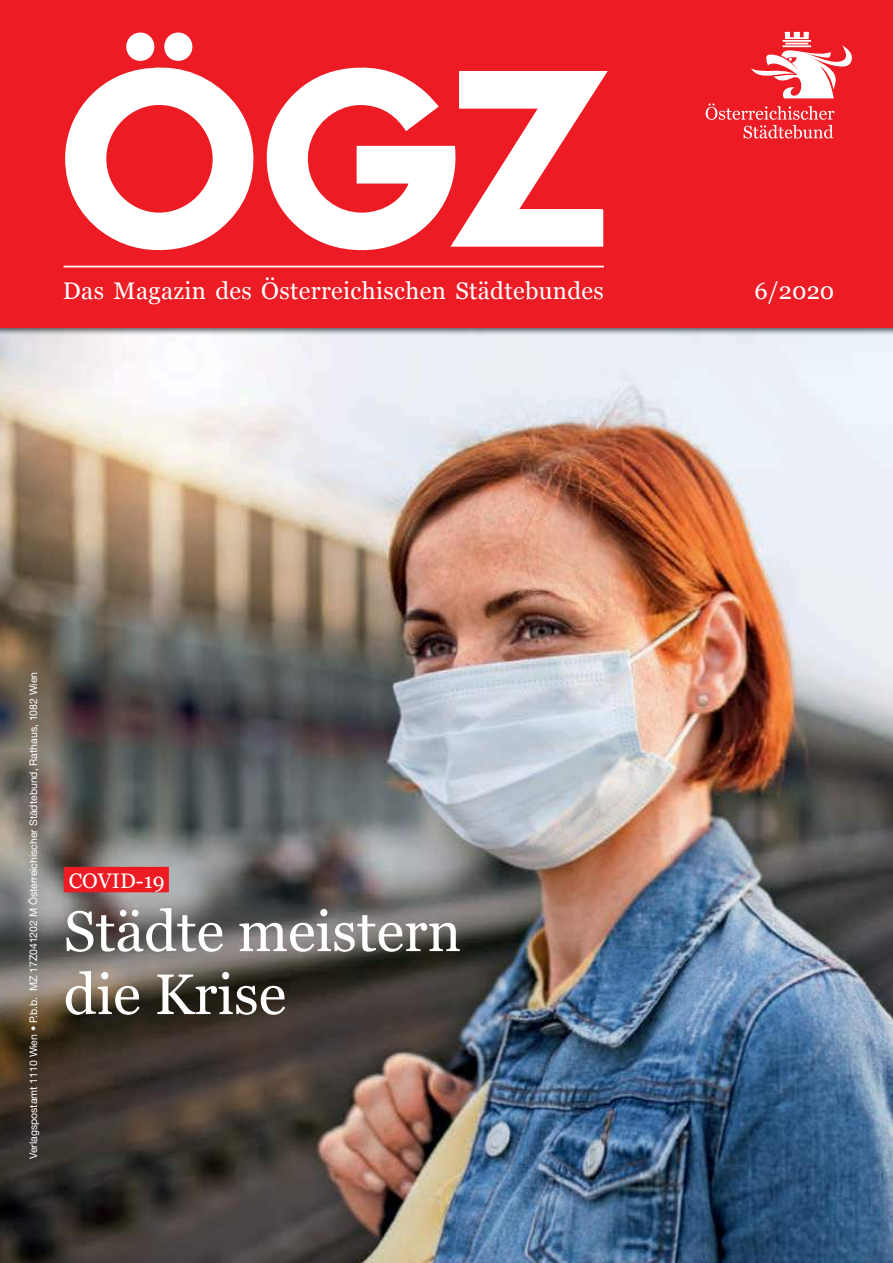
<style>
.page{position:relative;width:893px;height:1263px;background:#fff}
.page>*{position:absolute;margin:0;border:0;box-sizing:border-box;transform-origin:0 0}
.t1{font:57px/63px "Georgia";color:#fff}
.t2{font:24px "Georgia";letter-spacing:.015em;color:#fff}
.t3{font:23.55px "Georgia";color:#fff}
.t4{font:21px "Georgia";color:#fff}
.t5{font:10.5px "Helvetica Neue LT Std";letter-spacing:-.005em;color:#fff}
</style>
<div class="page">
<img style="left:0;top:335px;width:893px;height:928px">
<img style="left:0;top:327px;width:893px;height:8px">
<div style="left:0;top:0;width:893px;height:327px;background:#ed1c24"></div>
<hr style="left:64px;top:266px;width:540px;height:1px;background:#fff">
<svg style="left:706px;top:32px;width:146px;height:107px"></svg>
<svg style="left:65px;top:67px;width:189px;height:184px"></svg>
<svg style="left:266px;top:67px;width:342px;height:184px"></svg>
<div style="left:126px;top:32px;width:29px;height:29px;background:#fff;border-radius:50%"></div>
<div style="left:164px;top:33px;width:28px;height:28px;background:#fff;border-radius:50%"></div>
<div style="left:64px;top:867px;width:105px;height:25px;background:#ed1c24"></div>
<h2 class="t2" style="left:63px;top:273px;width:542px">Das Magazin des Österreichischen Städtebundes</h2>
<h3 class="t3" style="left:755px;top:281px;width:81px">6/2020</h3>
<p class="t5" style="left:28px;top:1159px;width:489px;rotate:-90deg">Verlagspostamt 1110 Wien • P.b.b. MZ 17Z041202 M Österreichischer Städtebund, Rathaus, 1082 Wien</p>
<h3 class="t4" style="left:69px;top:865px;width:97px">COVID-19</h3>
<h1 class="t1" style="left:64px;top:897px;width:399px">Städte meistern die Krise</h1>
</div>
